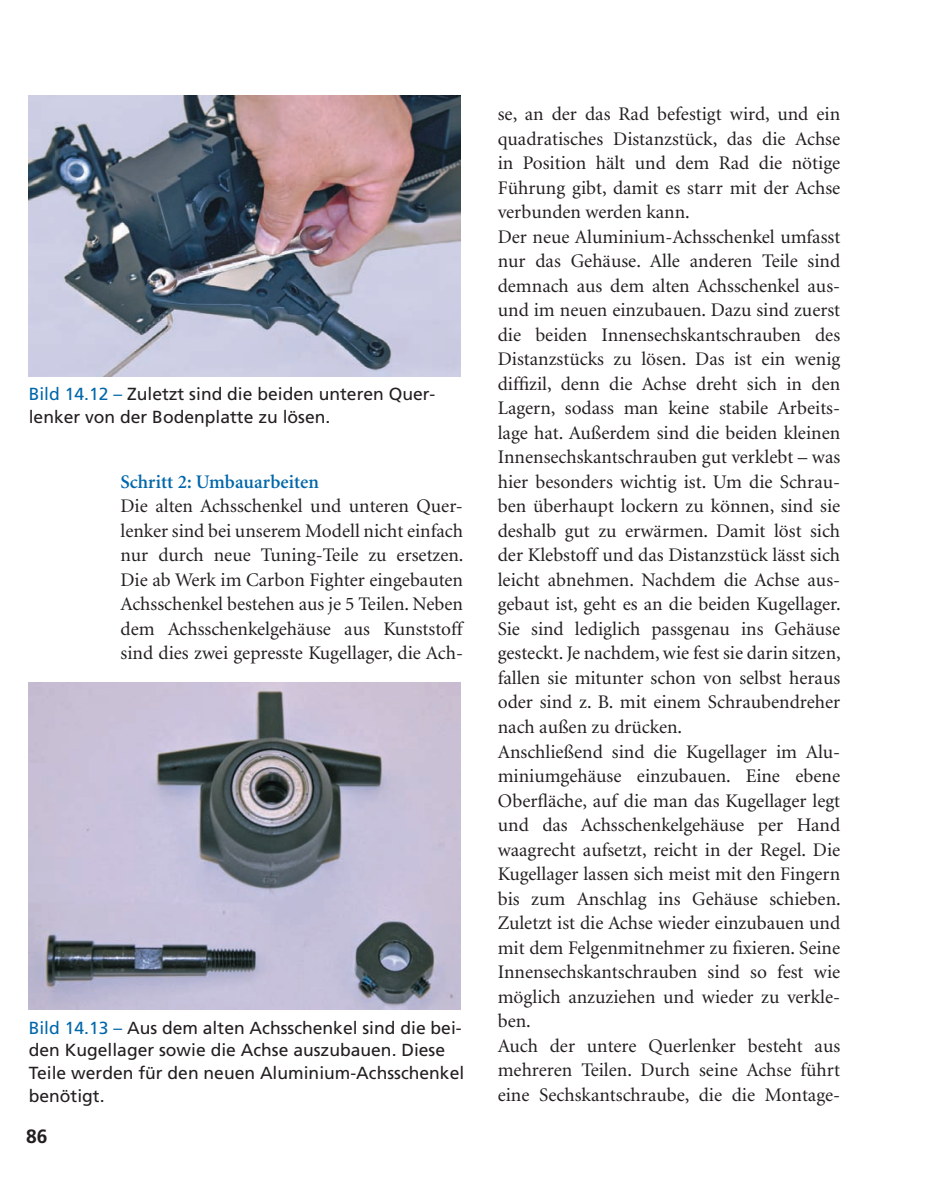
<style>
.page{position:relative;width:936px;height:1184px;background:#fff}
.page>*{position:absolute;margin:0;border:0;box-sizing:border-box;transform-origin:0 0}
.t1{font:19.25px/24.5px "Minion";color:#231f20}
.t2{font:700 19.25px "Frutiger";color:#231f20}
.t3{font:17.5px/22.8px "Frutiger";color:#231f20}
.s1{color:#0067aa}
.s2{font-weight:600;color:#0067aa}
</style>
<div class="page">
<img style="left:29px;top:96px;width:431px;height:280px">
<img style="left:29px;top:683px;width:431px;height:326px">
<p class="t3" style="left:29px;top:384px;width:408px"><span class="s1">Bild 14.12 –</span> Zuletzt sind die beiden unteren Quer&shy;lenker von der Bodenplatte zu lösen.</p>
<p class="t1" style="left:121px;top:471px;width:344px"><span class="s2">Schritt 2: Umbauarbeiten<br></span>Die alten Achsschenkel und unteren Quer&shy;lenker sind bei unserem Modell nicht einfach nur durch neue Tuning-Teile zu ersetzen.<br>Die ab Werk im Carbon Fighter eingebauten Achsschenkel bestehen aus je 5 Teilen. Neben dem Achsschenkelgehäuse aus Kunststoff sind dies zwei gepresste Kugellager, die Ach-</p>
<p class="t3" style="left:29px;top:1017px;width:437px"><span class="s1">Bild 14.13 –</span> Aus dem alten Achsschenkel sind die bei&shy;den Kugellager sowie die Achse auszubauen. Diese Teile werden für den neuen Aluminium-Achsschenkel benötigt.</p>
<p class="t2" style="left:26px;top:1128px;width:23px">86</p>
<p class="t1" style="left:498px;top:103px;width:344px">se, an der das Rad befestigt wird, und ein quadratisches Distanzstück, das die Achse in Position hält und dem Rad die nötige Führung gibt, damit es starr mit der Achse verbunden werden kann.<br>Der neue Aluminium-Achsschenkel umfasst nur das Gehäuse. Alle anderen Teile sind demnach aus dem alten Achsschenkel aus&shy;und im neuen einzubauen. Dazu sind zuerst die beiden Innensechskantschrauben des Distanzstücks zu lösen. Das ist ein wenig diffizil, denn die Achse dreht sich in den Lagern, sodass man keine stabile Arbeits&shy;lage hat. Außerdem sind die beiden kleinen Innensechskantschrauben gut verklebt – was hier besonders wichtig ist. Um die Schrau&shy;ben überhaupt lockern zu können, sind sie deshalb gut zu erwärmen. Damit löst sich der Klebstoff und das Distanzstück lässt sich leicht abnehmen. Nachdem die Achse aus&shy;gebaut ist, geht es an die beiden Kugellager.<br>Sie sind lediglich passgenau ins Gehäuse gesteckt. Je nachdem, wie fest sie darin sitzen, fallen sie mitunter schon von selbst heraus oder sind z. B. mit einem Schraubendreher nach außen zu drücken.<br>Anschließend sind die Kugellager im Alu&shy;miniumgehäuse einzubauen. Eine ebene Oberfläche, auf die man das Kugellager legt und das Achsschenkelgehäuse per Hand waagrecht aufsetzt, reicht in der Regel. Die Kugellager lassen sich meist mit den Fingern bis zum Anschlag ins Gehäuse schieben.<br>Zuletzt ist die Achse wieder einzubauen und mit dem Felgenmitnehmer zu fixieren. Seine Innensechskantschrauben sind so fest wie möglich anzuziehen und wieder zu verkle&shy;ben.<br>Auch der untere Querlenker besteht aus mehreren Teilen. Durch seine Achse führt eine Sechskantschraube, die die Montage-</p>
</div>
